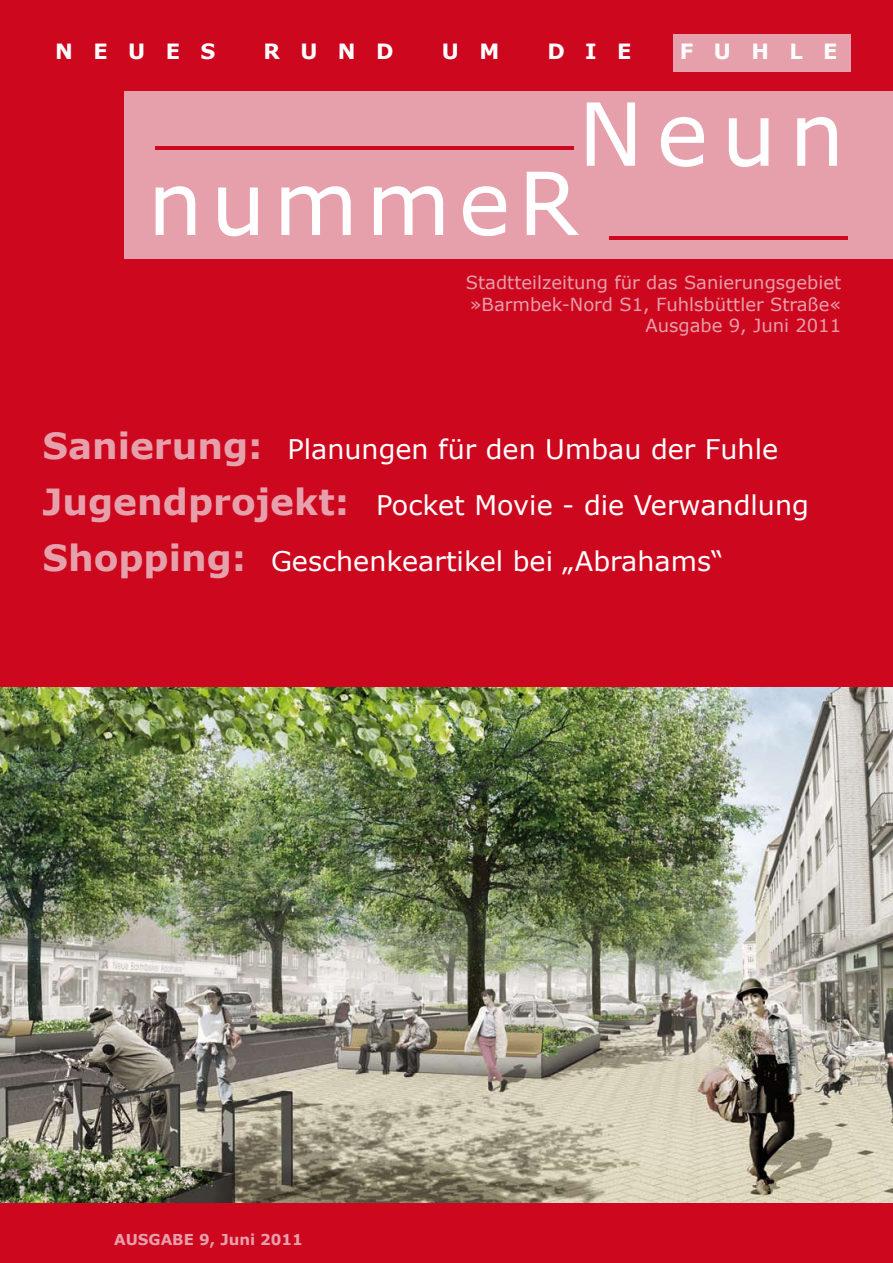
<style>
.page{position:relative;width:893px;height:1263px;background:#fff}
.page>*{position:absolute;margin:0;border:0;box-sizing:border-box;transform-origin:0 0}
.t1{font:87px "Verdana";letter-spacing:.09em;color:#fff}
.t2{font:27px/55.9px "Verdana";color:#fff}
.t3{font:700 21px "Verdana";letter-spacing:.975em;color:#fff}
.t4{font:18px/21.6px "Verdana";color:#e6a0ac;text-align:right}
.t5{font:700 15px "Verdana";color:#e6a0ac}
.s1{color:#e5a0ac}
.s2{font-weight:700;font-size:36px;color:#e6a0ac}
</style>
<div class="page">
<div style="left:0;top:1199px;width:893px;height:64px;background:#cd071e"></div>
<div style="left:0;top:0;width:893px;height:687px;background:#cd071e"></div>
<div style="left:673px;top:34px;width:177px;height:38px;background:#e6a0ac"></div>
<div style="left:124px;top:91px;width:769px;height:167px;background:#e6a0ac"></div>
<hr style="left:610px;top:236px;width:238px;height:4px;background:#cd071e">
<hr style="left:156px;top:146px;width:418px;height:4px;background:#cd071e">
<img style="left:0;top:687px;width:893px;height:515px">
<p class="t3" style="left:55px;top:38px;width:162px">NEUES</p>
<p class="t3" style="left:264px;top:38px;width:132px">RUND</p>
<p class="t3" style="left:442px;top:38px;width:59px">U M</p>
<p class="t3" style="left:547px;top:38px;width:86px">DIE</p>
<p class="t3" style="left:680px;top:38px;width:159px">FUHLE</p>
<h1 class="t1" style="left:578px;top:79px;width:268px">Neun</h1>
<h1 class="t1" style="left:148px;top:148px;width:432px">nummeR</h1>
<p class="t4" style="left:466px;top:271px;width:377px">Stadtteilzeitung für das Sanierungsgebiet <span class="s1">»</span>Barmbek-Nord S1, Fuhlsbüttler Straße<span class="s1">«<br></span>Ausgabe 9, Juni 2011</p>
<p class="t2" style="left:43px;top:421px;width:768px"><span class="s2">Sanierung:</span> Planungen für den Umbau der Fuhle<br><span class="s2">Jugendprojekt:</span> Pocket Movie - die Verwandlung<br><span class="s2">Shopping:</span> Geschenkeartikel bei „Abrahams“</p>
<p class="t5" style="left:114px;top:1230px;width:190px">AUSGABE 9, Juni 2011</p>
</div>
